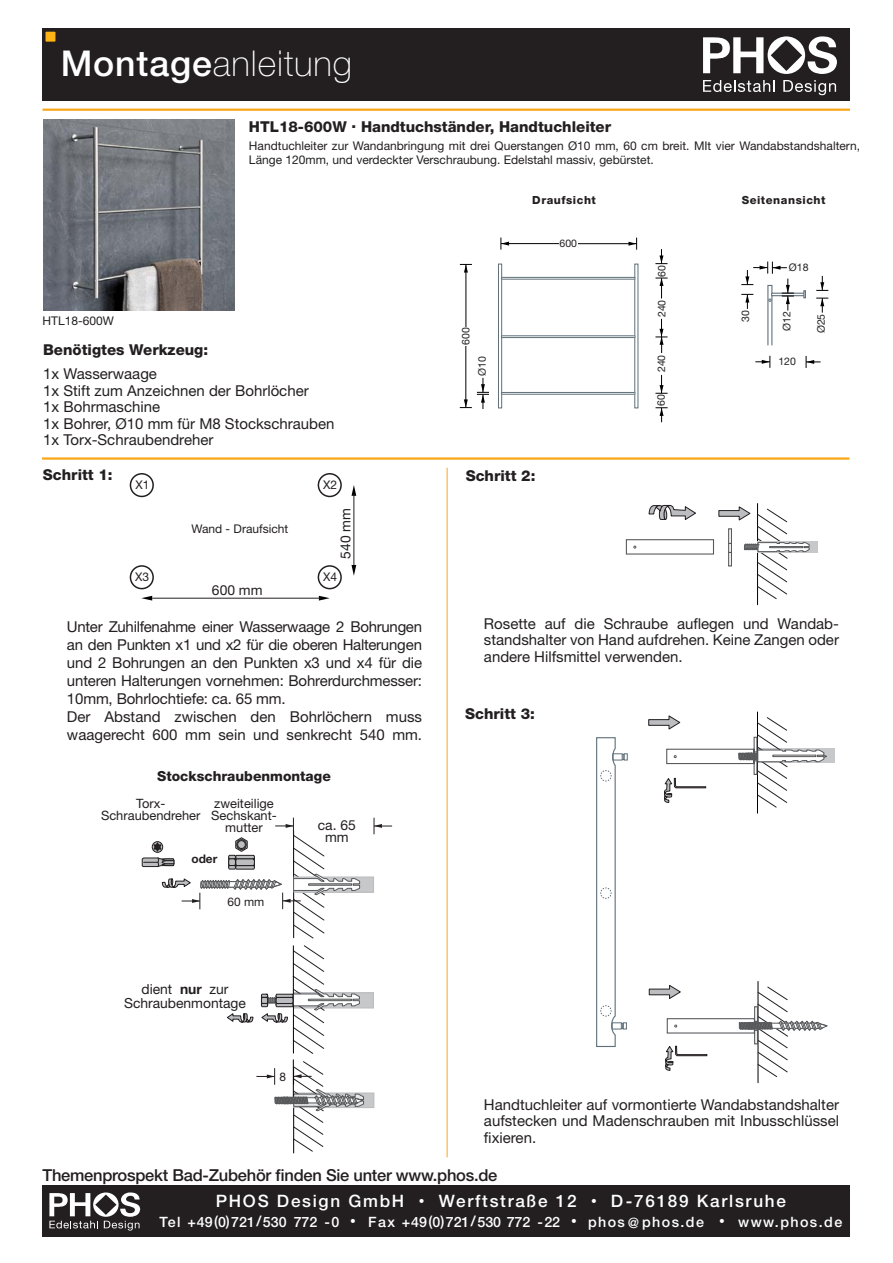
<style>
.page{position:relative;width:893px;height:1263px;background:#fff}
.page>*{position:absolute;margin:0;border:0;box-sizing:border-box;transform-origin:0 0}
.t1{font:100 35.7px "Helvetica Neue LT Std";letter-spacing:.025em;color:#fff}
.t2{font:500 17.1px "Helvetica Neue LT Std";letter-spacing:.1em;color:#fff}
.t3{font:500 16.5px "Helvetica Neue LT Std";letter-spacing:-.015em;color:#231f20}
.t4{font:15px/16.5px "Helvetica Neue LT Std";color:#231f20}
.t5{font:800 15px "Helvetica Neue LT Std";color:#231f20}
.t6{font:500 14.25px "Helvetica Neue LT Std";letter-spacing:.05em;color:#fff}
.t7{font:13.8px/13.8px "Helvetica Neue LT Std";color:#231f20;text-align:center}
.t8{font:800 13.8px "Helvetica Neue LT Std";color:#231f20}
.t9{font:12.9px/11.9px "Helvetica Neue LT Std";color:#231f20;text-align:center}
.t10{font:12px/14.4px "Helvetica Neue LT Std";color:#231f20}
.t11{font:11.85px "Helvetica Neue LT Std";color:#231f20}
.t12{font:700 11.85px "Helvetica Neue LT Std";color:#231f20}
.t13{font:800 11.25px "Helvetica Neue LT Std";letter-spacing:.05em;color:#231f20}
.t14{font:10.5px "Helvetica Neue LT Std";color:#231f20}
.s1{font-weight:500}
.s2{font-weight:700}
.s3{font-size:11.4px}
</style>
<div class="page">
<div style="left:757px;top:748px;width:78px;height:15px;background:#c6c8ca"></div>
<div style="left:43px;top:29px;width:807px;height:72px;background:#231f20"></div>
<div style="left:44px;top:30px;width:13px;height:13px;background:#fcb315"></div>
<div style="left:43px;top:29px;width:15px;height:16px;border:3px solid #231f20"></div>
<svg style="left:703px;top:36px;width:134px;height:38px"></svg>
<svg style="left:703px;top:80px;width:72px;height:12px"></svg>
<svg style="left:783px;top:80px;width:53px;height:15px"></svg>
<hr style="left:43px;top:109px;width:807px;height:2px;background:#faa61a">
<div style="left:43px;top:1186px;width:807px;height:51px;background:#231f20"></div>
<svg style="left:49px;top:1193px;width:91px;height:38px"></svg>
<img style="left:43px;top:120px;width:191px;height:191px">
<hr style="left:42px;top:457px;width:807px;height:3px;background:#faa61a">
<hr style="left:447px;top:468px;width:1px;height:689px;background:#faa61a">
<div style="left:294px;top:993px;width:79px;height:15px;background:#c6c8ca"></div>
<div style="left:294px;top:993px;width:80px;height:15px;border:1px solid #bbbdc0"></div>
<svg style="left:227px;top:1013px;width:26px;height:9px"></svg>
<svg style="left:261px;top:945px;width:99px;height:109px"></svg>
<div style="left:294px;top:877px;width:79px;height:15px;background:#c6c8ca"></div>
<div style="left:294px;top:877px;width:80px;height:15px;border:1px solid #bbbdc0"></div>
<svg style="left:374px;top:818px;width:18px;height:16px"></svg>
<svg style="left:142px;top:818px;width:218px;height:120px"></svg>
<div style="left:294px;top:1093px;width:80px;height:15px;background:#c6c8ca"></div>
<div style="left:293px;top:1093px;width:81px;height:15px;border:1px solid #bbbdc0"></div>
<svg style="left:256px;top:1061px;width:108px;height:91px"></svg>
<hr style="left:293px;top:946px;width:1px;height:48px;background:#000">
<hr style="left:293px;top:1006px;width:1px;height:47px;background:#000">
<hr style="left:293px;top:1060px;width:1px;height:36px;background:#000">
<hr style="left:293px;top:1108px;width:1px;height:45px;background:#000">
<svg style="left:141px;top:596px;width:11px;height:5px"></svg>
<svg style="left:319px;top:596px;width:11px;height:5px"></svg>
<svg style="left:351px;top:485px;width:5px;height:11px"></svg>
<svg style="left:351px;top:565px;width:5px;height:11px"></svg>
<hr style="left:152px;top:598px;width:169px;height:1px;background:#231f20">
<hr style="left:354px;top:494px;width:1px;height:71px;background:#231f20">
<div style="left:130px;top:473px;width:24px;height:24px;border:2px solid #231f20;border-radius:50%"></div>
<div style="left:318px;top:473px;width:24px;height:24px;border:2px solid #231f20;border-radius:50%"></div>
<div style="left:130px;top:565px;width:24px;height:24px;border:2px solid #231f20;border-radius:50%"></div>
<div style="left:318px;top:565px;width:24px;height:24px;border:2px solid #231f20;border-radius:50%"></div>
<hr style="left:757px;top:504px;width:1px;height:101px;background:#000">
<svg style="left:498px;top:263px;width:141px;height:146px"></svg>
<hr style="left:634px;top:338px;width:1px;height:54px;background:#5f707a">
<hr style="left:634px;top:279px;width:1px;height:57px;background:#5f707a">
<svg style="left:655px;top:278px;width:12px;height:20px"></svg>
<svg style="left:655px;top:319px;width:12px;height:34px"></svg>
<svg style="left:655px;top:375px;width:12px;height:19px"></svg>
<svg style="left:655px;top:249px;width:12px;height:15px"></svg>
<svg style="left:655px;top:408px;width:13px;height:14px"></svg>
<hr style="left:501px;top:243px;width:58px;height:1px;background:#000">
<svg style="left:501px;top:238px;width:8px;height:12px"></svg>
<hr style="left:578px;top:243px;width:58px;height:1px;background:#000">
<svg style="left:628px;top:238px;width:9px;height:12px"></svg>
<hr style="left:465px;top:346px;width:1px;height:62px;background:#000">
<svg style="left:460px;top:378px;width:29px;height:31px"></svg>
<hr style="left:466px;top:264px;width:1px;height:63px;background:#000">
<svg style="left:460px;top:264px;width:12px;height:9px"></svg>
<svg style="left:806px;top:356px;width:14px;height:12px"></svg>
<svg style="left:755px;top:356px;width:16px;height:12px"></svg>
<svg style="left:816px;top:276px;width:12px;height:15px"></svg>
<svg style="left:816px;top:298px;width:12px;height:15px"></svg>
<svg style="left:741px;top:262px;width:65px;height:84px"></svg>
<hr style="left:757px;top:712px;width:1px;height:101px;background:#000">
<svg style="left:596px;top:737px;width:32px;height:310px"></svg>
<hr style="left:758px;top:981px;width:1px;height:102px;background:#000">
<svg style="left:649px;top:985px;width:179px;height:92px"></svg>
<div style="left:757px;top:541px;width:61px;height:12px;background:#c6c8ca"></div>
<svg style="left:625px;top:505px;width:185px;height:94px"></svg>
<svg style="left:648px;top:715px;width:179px;height:93px"></svg>
<h1 class="t1" style="left:61px;top:43px;width:293px"><span class="s1">Montage</span>anleitung</h1>
<p class="t5" style="left:249px;top:121px;width:364px">HTL18-600W . Handtuchständer, Handtuchleiter</p>
<p class="t10" style="left:249px;top:139px;width:613px">Handtuchleiter zur Wandanbringung mit drei Querstangen Ø10 mm, 60 cm breit. MIt vier Wandabstandshaltern,<br>Länge 120mm, und verdeckter Verschraubung. Edelstahl massiv, gebürstet.</p>
<p class="t10" style="left:43px;top:314px;width:73px">HTL18-600W</p>
<p class="t5" style="left:43px;top:345px;width:167px">Benötigtes Werkzeug:</p>
<p class="t4" style="left:43px;top:367px;width:293px">1x Wasserwaage<br>1x Stift zum Anzeichnen der Bohrlöcher<br>1x Bohrmaschine<br>1x Bohrer, Ø10 mm für M8 Stockschrauben<br>1x Torx-Schraubendreher</p>
<p class="t5" style="left:43px;top:470px;width:71px">Schritt 1:</p>
<p class="t10" style="left:135px;top:479px;width:16px">X1</p>
<p class="t10" style="left:323px;top:479px;width:16px">X2</p>
<p class="t10" style="left:191px;top:522px;width:98px">Wand - Draufsicht</p>
<p class="t7" style="left:340px;top:559px;width:52px;rotate:-90deg">540 mm</p>
<p class="t10" style="left:135px;top:571px;width:16px">X3</p>
<p class="t10" style="left:323px;top:571px;width:16px">X4</p>
<p class="t7" style="left:212px;top:584px;width:52px">600 mm</p>
<p class="t4" style="left:67px;top:619px;width:357px;line-height:18px">Unter Zuhilfenahme einer Wasserwaage 2 Bohrungen an den Punkten x1 und x2 für die oberen Halterungen und 2 Bohrungen an den Punkten x3 und x4 für die unteren Halterungen vornehmen: Bohrerdurchmesser:<br>10mm, Bohrlochtiefe: ca. 65 mm.<br>Der Abstand zwischen den Bohrlöchern muss waagerecht 600 mm sein und senkrecht 540 mm.</p>
<p class="t8" style="left:157px;top:771px;width:175px">Stockschraubenmontage</p>
<p class="t9" style="left:101px;top:799px;width:101px">Torx-<br>Schraubendreher</p>
<p class="t9" style="left:211px;top:799px;width:67px">zweiteilige<br>Sechskant&shy;mutter</p>
<p class="t12" style="left:191px;top:852px;width:27px">oder</p>
<p class="t11" style="left:228px;top:898px;width:38px">60 mm</p>
<p class="t7" style="left:124px;top:983px;width:123px">dient <span class="s2">nur</span> zur<br>Schraubenmontage</p>
<p class="t11" style="left:280px;top:1072px;width:8px">8</p>
<p class="t7" style="left:318px;top:820px;width:40px;line-height:11.9px">ca. 65 mm</p>
<p class="t14" style="left:462px;top:345px;width:19px;rotate:-90deg">600</p>
<p class="t14" style="left:478px;top:376px;width:21px;rotate:-90deg">Ø10</p>
<p class="t13" style="left:532px;top:196px;width:65px">Draufsicht</p>
<p class="t14" style="left:559px;top:239px;width:19px">600</p>
<p class="t5" style="left:466px;top:470px;width:71px">Schritt 2:</p>
<p class="t14" style="left:658px;top:277px;width:13px;rotate:-90deg">60</p>
<p class="t14" style="left:658px;top:317px;width:19px;rotate:-90deg">240</p>
<p class="t14" style="left:657px;top:372px;width:19px;rotate:-90deg">240</p>
<p class="t14" style="left:657px;top:406px;width:13px;rotate:-90deg">60</p>
<p class="t13" style="left:742px;top:196px;width:85px">Seitenansicht</p>
<p class="t14" style="left:789px;top:264px;width:21px">Ø18</p>
<p class="t14" style="left:742px;top:322px;width:13px;rotate:-90deg">30</p>
<p class="t14" style="left:783px;top:331px;width:21px;rotate:-90deg">Ø12</p>
<p class="t14" style="left:817px;top:333px;width:21px;rotate:-90deg">Ø25</p>
<p class="t14" style="left:778px;top:357px;width:19px">120</p>
<p class="t4" style="left:484px;top:617px;width:357px;text-align:justify">Rosette auf die Schraube auflegen und Wandab&shy;standshalter von Hand aufdrehen. Keine Zangen oder andere Hilfsmittel verwenden.</p>
<p class="t5" style="left:465px;top:708px;width:71px">Schritt 3:</p>
<p class="t4" style="left:484px;top:1097px;width:357px;text-align:justify">Handtuchleiter auf vormontierte Wandabstandshalter aufstecken und Madenschrauben mit Inbusschlüssel fixieren.</p>
<p class="t3" style="left:43px;top:1169px;width:456px">Themenprospekt Bad-Zubehör finden Sie unter www.phos.de</p>
<p class="t2" style="left:216px;top:1195px;width:572px">PHOS Design GmbH <span class="s3">•</span> Werftstraße 12 <span class="s3">•</span> D-76189 Karlsruhe</p>
<p class="t6" style="left:159px;top:1217px;width:684px">Tel +49(0)721/530 772 -0 <span class="s3">•</span> Fax +49(0)721/530 772 -22 <span class="s3">•</span> phos@phos.de <span class="s3">•</span> www.phos.de</p>
</div>
